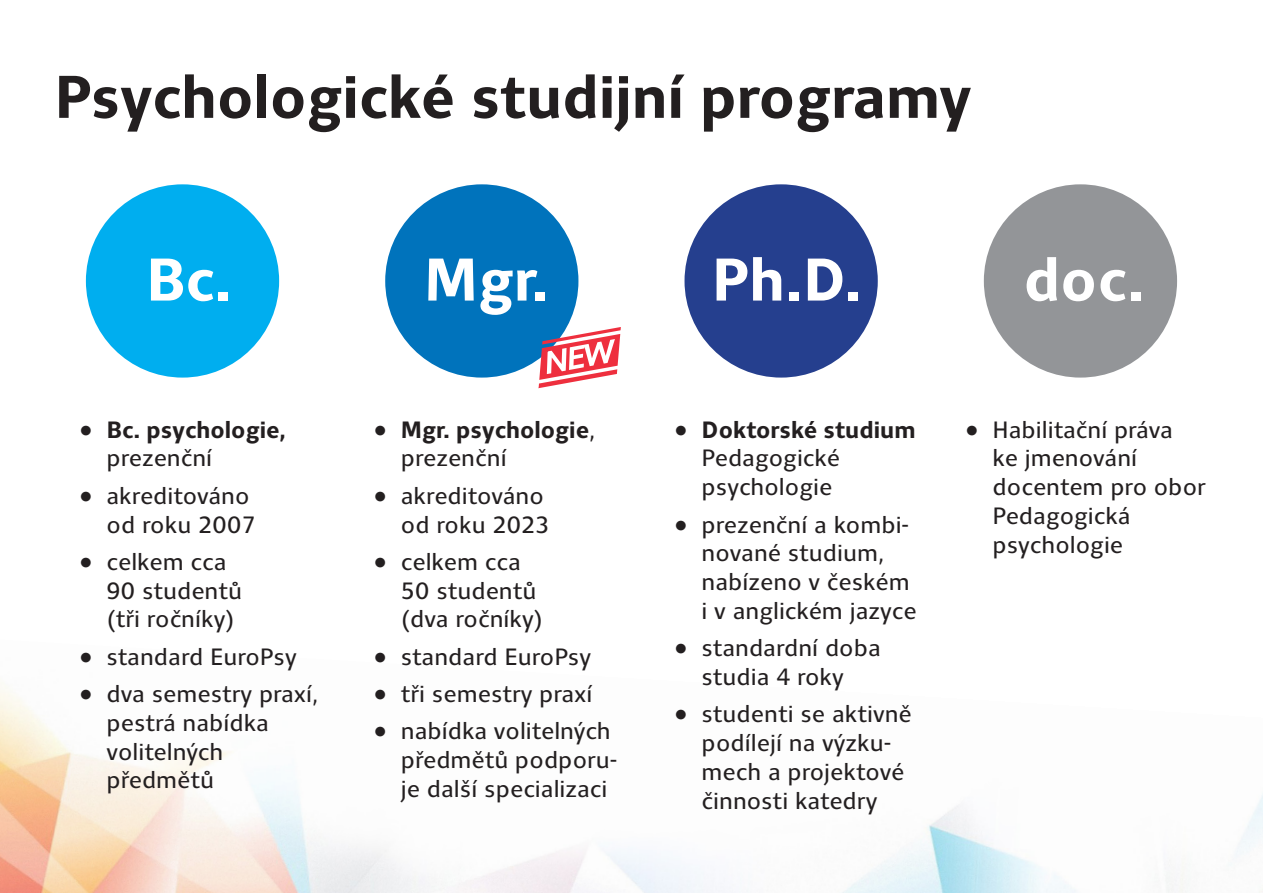
<style>
.page{position:relative;width:1263px;height:893px;background:#fff}
.page>*{position:absolute;margin:0;border:0;box-sizing:border-box;transform-origin:0 0}
.t1{font:700 61.2px "Clara Sans";color:#231f20}
.t2{font:700 61.2px "Clara Sans";color:#fff}
.t3{font:24px/28.8px "Clara Sans";color:#231f20}
.t4{font:700 24px/28.8px "Clara Sans";color:#231f20}
.s1{font-size:27px}
.s2{font-weight:400}
.s3{font-weight:700;font-size:27px}
.s4{font-weight:700}
</style>
<div class="page">
<img style="left:0;top:686px;width:1263px;height:207px">
<div style="left:86px;top:184px;width:193px;height:194px;background:#00aeef;border-radius:50%"></div>
<div style="left:385px;top:184px;width:193px;height:194px;background:#0073bc;border-radius:50%"></div>
<div style="left:684px;top:184px;width:194px;height:194px;background:#253f8e;border-radius:50%"></div>
<div style="left:984px;top:184px;width:193px;height:194px;background:#939598;border-radius:50%"></div>
<svg style="left:538px;top:327px;width:83px;height:61px"></svg>
<p class="t1" style="left:54px;top:63px;width:919px">Psychologické studijní programy</p>
<p class="t2" style="left:146px;top:246px;width:88px">Bc.</p>
<p class="t2" style="left:424px;top:246px;width:127px">Mgr.</p>
<p class="t2" style="left:711px;top:246px;width:152px">Ph.D.</p>
<p class="t2" style="left:1023px;top:246px;width:122px">doc.</p>
<p class="t4" style="left:107px;top:415px;width:181px;text-indent:-27px"><span class="s1">•</span> Bc. psychologie, <span class="s2">prezenční</span></p>
<p class="t3" style="left:80px;top:482px;width:178px;text-align:right"><span class="s1">•</span> akreditováno od roku 2007</p>
<p class="t3" style="left:107px;top:548px;width:137px;text-indent:-27px"><span class="s1">•</span> celkem cca<br>90 studentů (tři ročníky)</p>
<p class="t3" style="left:80px;top:643px;width:219px"><span class="s1">•</span> standard EuroPsy</p>
<p class="t3" style="left:107px;top:680px;width:213px;text-indent:-27px"><span class="s1">•</span> dva semestry praxí, pestrá nabídka volitelných předmětů</p>
<p class="t4" style="left:401px;top:415px;width:196px;text-indent:-27px"><span class="s1">•</span> Mgr. psychologie<span class="s2">, prezenční</span></p>
<p class="t3" style="left:374px;top:482px;width:177px;text-align:right"><span class="s1">•</span> akreditováno od roku 2023</p>
<p class="t3" style="left:401px;top:548px;width:144px;text-indent:-27px"><span class="s1">•</span> celkem cca<br>50 studentů (dva ročníky)</p>
<p class="t3" style="left:374px;top:643px;width:219px"><span class="s1">•</span> standard EuroPsy</p>
<p class="t3" style="left:374px;top:680px;width:220px"><span class="s1">•</span> tři semestry praxí</p>
<p class="t3" style="left:401px;top:717px;width:218px;text-indent:-27px"><span class="s1">•</span> nabídka volitelných předmětů podporu&shy;je další specializaci</p>
<p class="t3" style="left:702px;top:415px;width:215px;text-indent:-27px"><span class="s3">•</span> <span class="s4">Doktorské studium<br></span>Pedagogické psychologie</p>
<p class="t3" style="left:702px;top:510px;width:217px;text-indent:-27px"><span class="s1">•</span> prezenční a kombi&shy;nované studium, nabízeno v českém i v anglickém jazyce</p>
<p class="t3" style="left:675px;top:634px;width:208px;text-align:center"><span class="s1">•</span> standardní doba studia 4 roky</p>
<p class="t3" style="left:702px;top:700px;width:212px;text-indent:-27px"><span class="s1">•</span> studenti se aktivně podílejí na výzku&shy;mech a projektové činnosti katedry</p>
<p class="t3" style="left:992px;top:415px;width:215px;text-indent:-27px"><span class="s1">•</span> Habilitační práva<br>ke jmenování docentem pro obor<br>Pedagogická psychologie</p>
</div>
